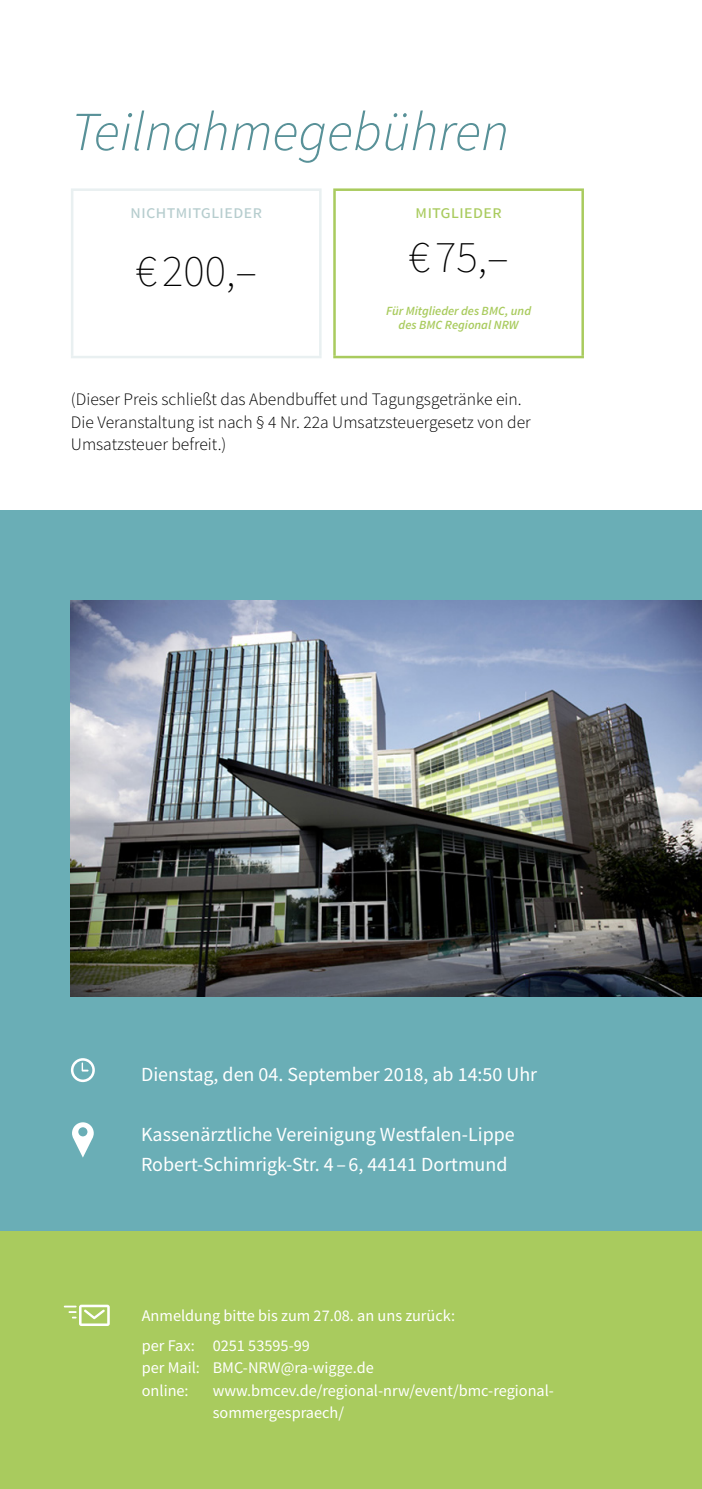
<style>
.page{position:relative;width:702px;height:1489px;background:#fff}
.page>*{position:absolute;margin:0;border:0;box-sizing:border-box;transform-origin:0 0}
.t1{font:italic 300 55px "Source Sans Pro";color:#589198}
.t2{font:200 45px "Source Sans Pro";color:#000}
.t3{font:20px/30px "Source Sans Pro";color:#fff}
.t4{font:18.75px "Source Sans Pro";color:#b6cdce}
.t5{font:18.75px "Source Sans Pro";color:#a9cb5e}
.t6{font:300 17.5px/22.5px "Source Sans Pro";color:#000}
.t7{font:16.25px/22.5px "Source Sans Pro";color:#fff}
.t8{font:italic 600 12.5px/14.2px "Source Sans Pro";color:#a9cb5e;text-align:center}
</style>
<div class="page">
<div style="left:0;top:1228px;width:702px;height:260px;background:#a9cb5e"></div>
<div style="left:0;top:510px;width:702px;height:720px;background:#6aaeb6"></div>
<svg style="left:71px;top:1058px;width:24px;height:24px"></svg>
<svg style="left:72px;top:1122px;width:22px;height:35px"></svg>
<svg style="left:64px;top:1304px;width:46px;height:21px"></svg>
<img style="left:71px;top:600px;width:631px;height:396px">
<hr style="left:71px;top:188px;width:250px;height:3px;background:#e9f0f1">
<hr style="left:71px;top:191px;width:2px;height:165px;background:#e9f0f1">
<hr style="left:319px;top:191px;width:2px;height:165px;background:#e9f0f1">
<hr style="left:71px;top:356px;width:250px;height:2px;background:#e9f0f1">
<hr style="left:333px;top:188px;width:251px;height:3px;background:#a9cb5e">
<hr style="left:333px;top:191px;width:3px;height:165px;background:#a9cb5e">
<hr style="left:581px;top:191px;width:3px;height:165px;background:#a9cb5e">
<hr style="left:333px;top:356px;width:251px;height:2px;background:#a9cb5e">
<h1 class="t1" style="left:71px;top:98px;width:439px">Teilnahmegebühren</h1>
<p class="t4" style="left:130px;top:200px;width:133px">Nichtmitglieder</p>
<h2 class="t2" style="left:135px;top:244px;width:123px">€ 200,–</h2>
<p class="t5" style="left:415px;top:200px;width:88px">M itglieder</p>
<h2 class="t2" style="left:408px;top:230px;width:102px">€ 75,–</h2>
<p class="t8" style="left:386px;top:303px;width:146px">Für Mitglieder des BMC, und des BMC Regional NRW</p>
<p class="t6" style="left:71px;top:388px;width:461px">(Dieser Preis schließt das Abendbuffet und Tagungsgetränke ein.<br>Die Veranstaltung ist nach § 4 Nr. 22a Umsatzsteuergesetz von der<br>Umsatzsteuer befreit.)</p>
<p class="t3" style="left:141px;top:1058px;width:398px">Dienstag, den 04. September 2018, ab 14:50 Uhr</p>
<p class="t3" style="left:141px;top:1118px;width:375px">Kassenärztliche Vereinigung Westfalen-Lippe<br>Robert-Schimrigk-Str. 4 – 6, 44141 Dortmund</p>
<p class="t7" style="left:142px;top:1300px;width:315px;line-height:29.5px">Anmeldung bitte bis zum 27.08. an uns zurück: per Fax: 0251 53595-99</p>
<p class="t7" style="left:142px;top:1356px;width:233px">per Mail: BMC-NRW@ra-wigge.de online:</p>
<p class="t7" style="left:213px;top:1378px;width:343px">www.bmcev.de/regional-nrw/event/bmc-regional&shy;sommergespraech/</p>
</div>
